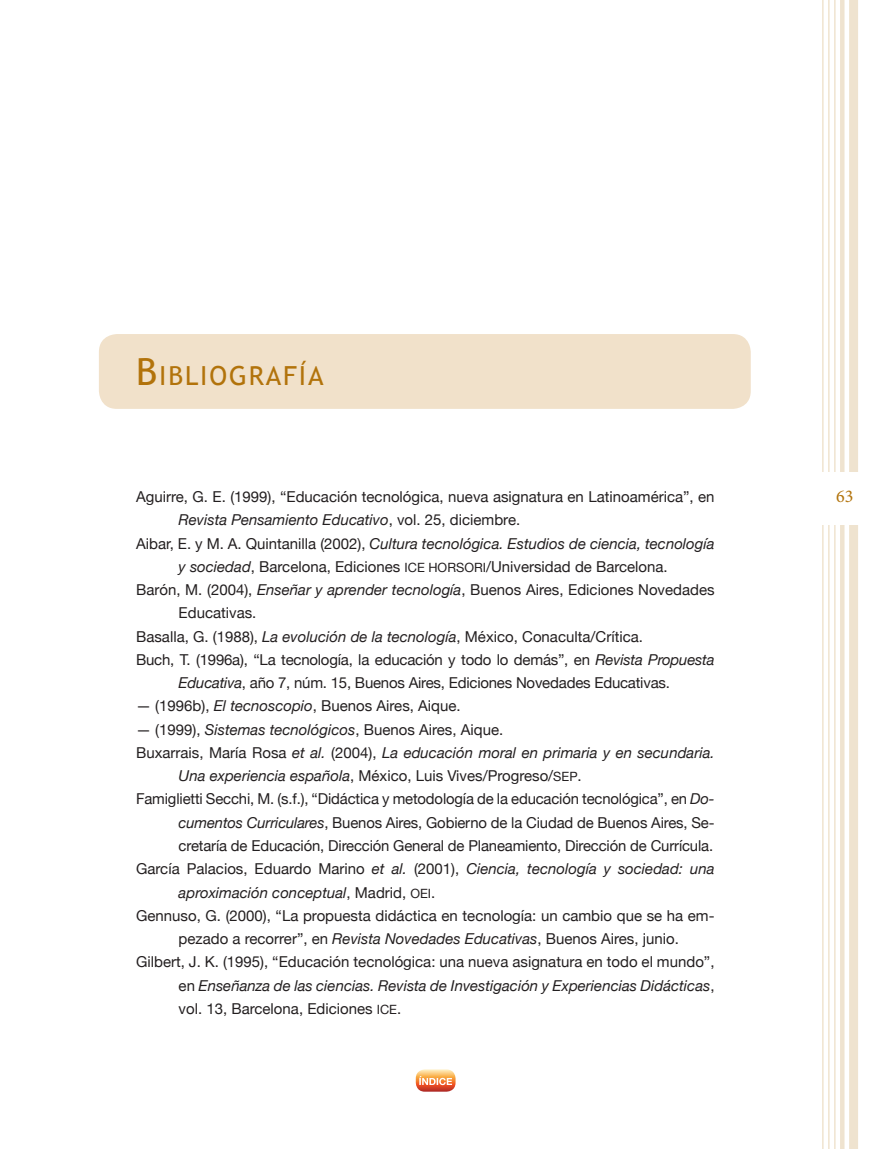
<style>
.page{position:relative;width:872px;height:1149px;background:#fff}
.page>*{position:absolute;margin:0;border:0;box-sizing:border-box;transform-origin:0 0}
.t1{font:26.25px "Trebuchet MS";letter-spacing:.07em;color:#b2730b}
.t2{font:18px "Minion Pro";color:#b2730b}
.t3{font:15px "Helvetica Neue";color:#231f20}
.t4{font:italic 15px "Helvetica Neue";color:#231f20}
.s1{font-size:37.5px}
.s2{font-style:normal}
.s3{font-style:italic}
.s4{font-size:12.75px}
.s5{font-style:normal;font-size:12.75px}
</style>
<div class="page">
<div style="left:849px;top:0;width:9px;height:1148px;background:#efe3cf"></div>
<hr style="left:840px;top:0;width:4px;height:1148px;background:#efe3cf">
<hr style="left:834px;top:0;width:1px;height:1148px;background:#b2730b">
<hr style="left:828px;top:0;width:1px;height:1148px;background:#b2730b">
<hr style="left:822px;top:0;width:1px;height:1148px;background:#b2730b">
<div style="left:742px;top:472px;width:130px;height:52px;background:#fff"></div>
<div style="left:99px;top:334px;width:651px;height:75px;background:#f1e1ca;border-radius:18px"></div>
<svg style="left:416px;top:1069px;width:39px;height:22px"></svg>
<h1 class="t1" style="left:136px;top:360px;width:189px"><span class="s1">B</span>IBLIOGRAFÍA</h1>
<p class="t3" style="left:136px;top:487px;width:580px">Aguirre, G. E. (1999), “Educación tecnológica, nueva asignatura en Latinoamérica”, en</p>
<p class="t4" style="left:179px;top:510px;width:343px">Revista Pensamiento Educativo<span class="s2">, vol. 25, diciembre.</span></p>
<p class="t4" style="left:136px;top:534px;width:580px"><span class="s2">Aibar, E. y M. A. Quintanilla (2002),</span> Cultura tecnológica. Estudios de ciencia, tecnología</p>
<p class="t3" style="left:179px;top:557px;width:490px"><span class="s3">y sociedad</span>, Barcelona, Ediciones <span class="s4">I CE HORSORI</span>/Universidad de Barcelona.</p>
<p class="t3" style="left:136px;top:580px;width:580px">Barón, M. (2004), <span class="s3">Enseñar y aprender tecnología</span>, Buenos Aires, Ediciones Novedades</p>
<p class="t3" style="left:179px;top:604px;width:79px">Educativas.</p>
<p class="t3" style="left:136px;top:627px;width:508px">Basalla, G. (1988), <span class="s3">La evolución de la tecnología</span>, México, Conaculta/Crítica.</p>
<p class="t3" style="left:136px;top:650px;width:580px">Buch, T. (1996a), “La tecnología, la educación y todo lo demás”, en <span class="s3">Revista Propuesta</span></p>
<p class="t3" style="left:179px;top:673px;width:493px"><span class="s3">Educativa</span>, año 7, núm. 15, Buenos Aires, Ediciones Novedades Educativas.</p>
<p class="t3" style="left:136px;top:697px;width:326px">— (1996b), <span class="s3">El tecnoscopio</span>, Buenos Aires, Aique.</p>
<p class="t3" style="left:136px;top:720px;width:368px">— (1999), <span class="s3">Sistemas tecnológicos</span>, Buenos Aires, Aique.</p>
<p class="t4" style="left:136px;top:743px;width:580px"><span class="s2">Buxarrais, María Rosa</span> et al. <span class="s2">(2004),</span> La educación moral en primaria y en secundaria.</p>
<p class="t3" style="left:179px;top:766px;width:404px"><span class="s3">Una experiencia española</span>, México, Luis Vives/Progreso/<span class="s4">SEP</span>.</p>
<p class="t3" style="left:136px;top:790px;width:580px">Famiglietti Secchi, M. (s.f.), “Didáctica y metodología de la educación tecnológica”, en <span class="s3">Do-</span></p>
<p class="t3" style="left:179px;top:813px;width:537px"><span class="s3">cumentos Curriculares</span>, Buenos Aires, Gobierno de la Ciudad de Buenos Aires, Se-</p>
<p class="t3" style="left:179px;top:836px;width:536px">cretaría de Educación, Dirección General de Planeamiento, Dirección de Currícula.</p>
<p class="t4" style="left:136px;top:859px;width:580px"><span class="s2">García Palacios, Eduardo Marino</span> et al. <span class="s2">(2001),</span> Ciencia, tecnología y sociedad: una</p>
<p class="t4" style="left:179px;top:882px;width:258px">aproximación conceptual<span class="s2">, Madrid,</span> <span class="s5">OEI</span> <span class="s2">.</span></p>
<p class="t3" style="left:136px;top:906px;width:580px">Gennuso, G. (2000), “La propuesta didáctica en tecnología: un cambio que se ha em-</p>
<p class="t3" style="left:179px;top:929px;width:502px">pezado a recorrer”, en <span class="s3">Revista Novedades Educativas</span>, Buenos Aires, junio.</p>
<p class="t3" style="left:136px;top:952px;width:580px">Gilbert, J. K. (1995), “Educación tecnológica: una nueva asignatura en todo el mundo”,</p>
<p class="t4" style="left:179px;top:975px;width:537px"><span class="s2">en</span> Enseñanza de las ciencias. Revista de Investigación y Experiencias Didácticas<span class="s2">,</span></p>
<p class="t3" style="left:179px;top:999px;width:224px">vol. 13, Barcelona, Ediciones <span class="s4">ICE</span>.</p>
<p class="t2" style="left:836px;top:484px;width:19px">63</p>
</div>
